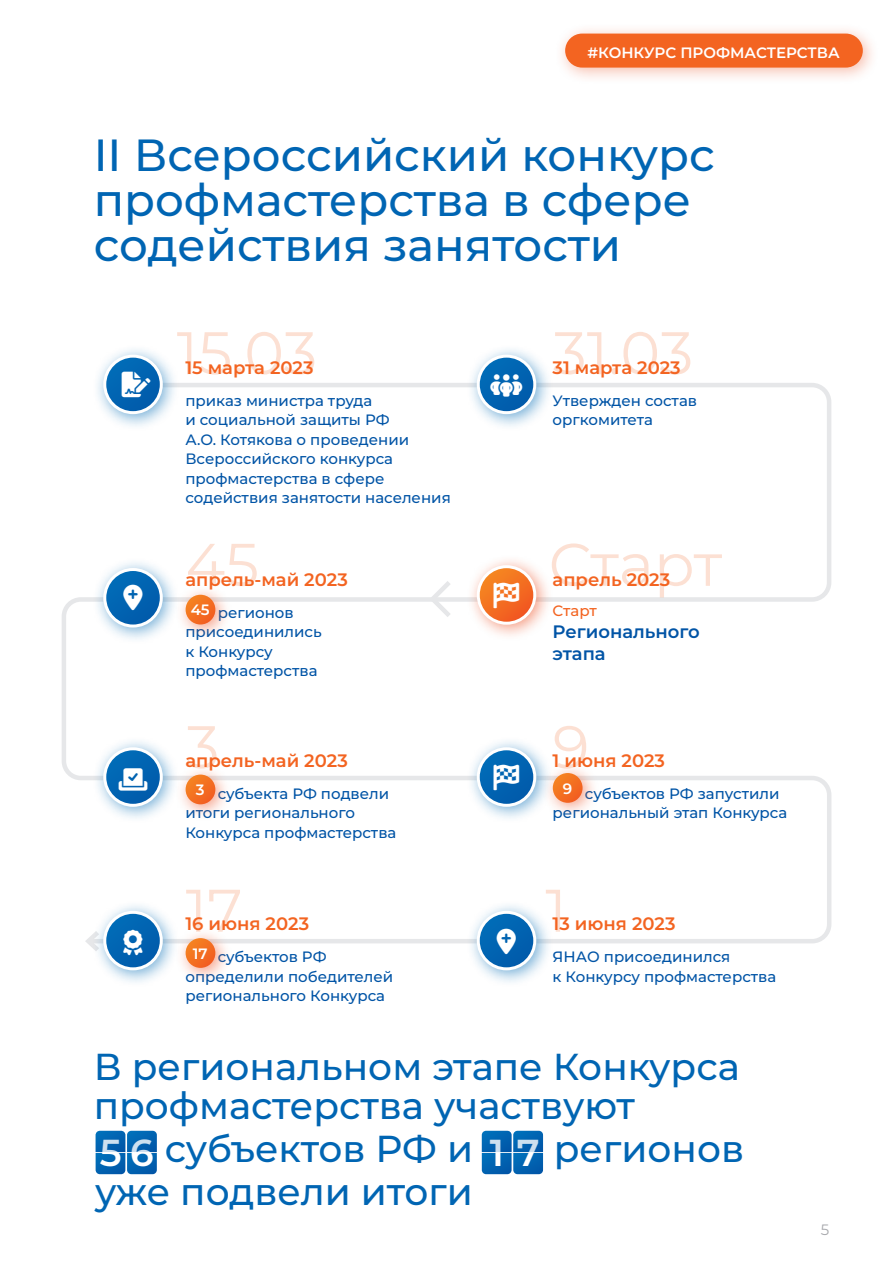
<style>
.page{position:relative;width:893px;height:1263px;background:#fff}
.page>*{position:absolute;margin:0;border:0;box-sizing:border-box;transform-origin:0 0}
.t1{font:60px "Montserrat";color:#f36421}
.t2{font:500 45px/45px "Montserrat";color:#0065b3}
.t3{font:500 37.5px/39px "Montserrat";color:#0065b3}
.t4{font:600 37.5px "Montserrat";color:#fff}
.t5{font:600 18px "Montserrat";color:#f36421}
.t6{font:600 18px/21.6px "Montserrat";color:#0154a6}
.t7{font:500 15px/19.5px "Montserrat";color:#0154a6}
.t8{font:600 15px "Montserrat";color:#fff}
.t9{font:500 15px "Montserrat";letter-spacing:-.005em;color:#f36421}
.t10{font:15px "Montserrat";color:#a8a9ad}
</style>
<div class="page">
<svg style="left:62px;top:383px;width:770px;height:561px"></svg>
<svg style="left:82px;top:926px;width:10px;height:21px"></svg>
<div style="left:92px;top:344px;width:87px;height:87px;background:#1979bc;opacity:.6"></div>
<svg style="left:105px;top:356px;width:56px;height:57px;background:#1972b8"></svg>
<div style="left:103px;top:355px;width:60px;height:59px;border:3px solid #fff;border-radius:50%"></div>
<div style="left:466px;top:344px;width:87px;height:87px;background:#1979bc;opacity:.6"></div>
<svg style="left:478px;top:356px;width:57px;height:57px;background:#1972b8"></svg>
<div style="left:477px;top:355px;width:59px;height:59px;border:3px solid #fff;border-radius:50%"></div>
<div style="left:92px;top:557px;width:87px;height:87px;background:#1979bc;opacity:.6"></div>
<svg style="left:105px;top:569px;width:56px;height:57px;background:#1670b7"></svg>
<div style="left:103px;top:568px;width:60px;height:59px;border:3px solid #fff;border-radius:50%"></div>
<div style="left:92px;top:736px;width:87px;height:87px;background:#1979bc;opacity:.6"></div>
<svg style="left:105px;top:749px;width:56px;height:56px;background:#156fb7"></svg>
<div style="left:103px;top:747px;width:60px;height:60px;border:3px solid #fff;border-radius:50%"></div>
<div style="left:92px;top:900px;width:87px;height:87px;background:#1979bc;opacity:.6"></div>
<svg style="left:105px;top:912px;width:56px;height:57px;background:#1670b7"></svg>
<div style="left:103px;top:911px;width:60px;height:59px;border:3px solid #fff;border-radius:50%"></div>
<div style="left:466px;top:736px;width:87px;height:87px;background:#1979bc;opacity:.6"></div>
<svg style="left:478px;top:749px;width:57px;height:56px;background:#1871b8"></svg>
<div style="left:477px;top:747px;width:59px;height:60px;border:3px solid #fff;border-radius:50%"></div>
<div style="left:466px;top:900px;width:87px;height:87px;background:#1979bc;opacity:.6"></div>
<svg style="left:478px;top:912px;width:57px;height:57px;background:#1670b7"></svg>
<div style="left:477px;top:911px;width:59px;height:59px;border:3px solid #fff;border-radius:50%"></div>
<div style="left:466px;top:554px;width:87px;height:87px;background:#ee582d;opacity:.6"></div>
<svg style="left:478px;top:567px;width:57px;height:56px;background:#f47c35"></svg>
<div style="left:477px;top:565px;width:59px;height:60px;border:3px solid #fff;border-radius:50%"></div>
<div style="left:554px;top:22px;width:325px;height:63px;background:#eb5429;opacity:.4"></div>
<div style="left:565px;top:34px;width:298px;height:34px;background:#f36421;border-radius:17px"></div>
<svg style="left:96px;top:1131px;width:61px;height:43px;background:#0f6cb5"></svg>
<svg style="left:482px;top:1131px;width:61px;height:43px;background:#0f6bb5"></svg>
<svg style="left:426px;top:576px;width:29px;height:46px"></svg>
<div style="left:175px;top:764px;width:57px;height:57px;background:#ee582d;opacity:.6"></div>
<svg style="left:186px;top:774px;width:29px;height:30px"></svg>
<div style="left:175px;top:927px;width:57px;height:58px;background:#ee582d;opacity:.6"></div>
<svg style="left:186px;top:938px;width:29px;height:30px"></svg>
<div style="left:175px;top:584px;width:57px;height:57px;background:#ee582d;opacity:.6"></div>
<svg style="left:186px;top:595px;width:29px;height:29px"></svg>
<div style="left:542px;top:762px;width:57px;height:58px;background:#ee582d;opacity:.6"></div>
<svg style="left:553px;top:773px;width:30px;height:30px"></svg>
<svg style="left:494px;top:583px;width:25px;height:25px"></svg>
<svg style="left:494px;top:765px;width:25px;height:25px"></svg>
<svg style="left:497px;top:929px;width:19px;height:25px"></svg>
<svg style="left:119px;top:768px;width:28px;height:22px"></svg>
<svg style="left:123px;top:930px;width:20px;height:26px"></svg>
<svg style="left:123px;top:585px;width:20px;height:26px"></svg>
<svg style="left:491px;top:374px;width:31px;height:23px"></svg>
<svg style="left:122px;top:371px;width:28px;height:26px"></svg>
<p class="t8" style="left:588px;top:43px;width:254px">#КОНКУРС ПРОФМАСТЕРСТВА</p>
<p class="t2" style="left:94px;top:131px;width:623px">II Всероссийский конкурс профмастерства в сфере содействия занятости</p>
<h1 class="t1" style="left:177px;top:313px;width:142px">15.03</h1>
<p class="t5" style="left:185px;top:355px;width:130px">15 марта 2023</p>
<p class="t7" style="left:185px;top:390px;width:267px">приказ министра труда<br>и социальной защиты РФ<br>А.О. Котякова о проведении<br>Всероссийского конкурса профмастерства в сфере содействия занятости населения</p>
<h1 class="t1" style="left:186px;top:525px;width:75px">45</h1>
<p class="t5" style="left:185px;top:567px;width:164px">апрель-май 2023</p>
<p class="t7" style="left:185px;top:602px;width:138px;text-indent:32px">регионов присоединились к Конкурсу профмастерства</p>
<p class="t8" style="left:191px;top:600px;width:20px">45</p>
<h1 class="t1" style="left:186px;top:707px;width:35px">3</h1>
<p class="t5" style="left:185px;top:748px;width:164px">апрель-май 2023</p>
<p class="t7" style="left:185px;top:783px;width:213px;text-indent:32px">субъекта РФ подвели итоги регионального<br>Конкурса профмастерства</p>
<p class="t8" style="left:196px;top:780px;width:10px">3</p>
<h1 class="t1" style="left:186px;top:870px;width:58px">17</h1>
<p class="t5" style="left:185px;top:912px;width:125px">16 июня 2023</p>
<p class="t7" style="left:185px;top:947px;width:209px;text-indent:32px">субъектов РФ определили победителей регионального Конкурса</p>
<p class="t8" style="left:193px;top:943px;width:16px">17</p>
<h1 class="t1" style="left:553px;top:313px;width:142px">31.03</h1>
<p class="t5" style="left:553px;top:355px;width:130px">31 марта 2023</p>
<p class="t7" style="left:553px;top:390px;width:146px">Утвержден состав оргкомитета</p>
<h1 class="t1" style="left:548px;top:525px;width:175px">Старт</h1>
<p class="t5" style="left:553px;top:567px;width:119px">апрель 2023</p>
<p class="t9" style="left:553px;top:601px;width:46px">Старт</p>
<p class="t6" style="left:553px;top:620px;width:149px">Регионального этапа</p>
<h1 class="t1" style="left:553px;top:707px;width:38px">9</h1>
<p class="t5" style="left:553px;top:748px;width:114px">1 июня 2023</p>
<p class="t7" style="left:553px;top:783px;width:236px;text-indent:32px">субъектов РФ запустили региональный этап Конкурса</p>
<p class="t8" style="left:563px;top:778px;width:11px">9</p>
<h1 class="t1" style="left:545px;top:870px;width:23px">1</h1>
<p class="t5" style="left:553px;top:912px;width:124px">13 июня 2023</p>
<p class="t7" style="left:553px;top:947px;width:225px">ЯНАО присоединился<br>к Конкурсу профмастерства</p>
<p class="t3" style="left:94px;top:1046px;width:648px">В региональном этапе Конкурса профмастерства участвуют</p>
<p class="t4" style="left:100px;top:1127px;width:55px">56</p>
<p class="t3" style="left:165px;top:1128px;width:310px">субъектов РФ и</p>
<p class="t3" style="left:554px;top:1128px;width:192px">регионов</p>
<p class="t4" style="left:490px;top:1127px;width:51px">1 7</p>
<p class="t3" style="left:95px;top:1171px;width:379px">уже подвели итоги</p>
<p class="t10" style="left:821px;top:1220px;width:10px">5</p>
</div>
